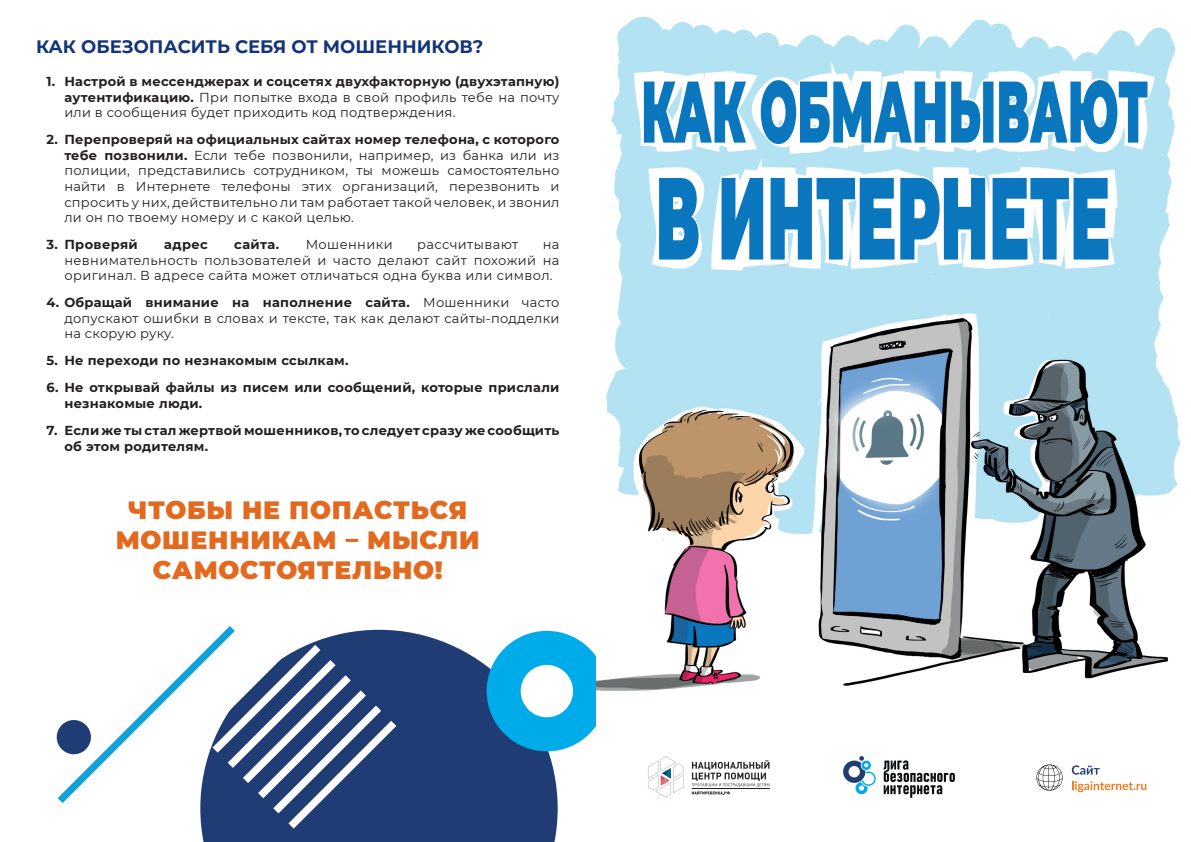
<style>
.page{position:relative;width:1191px;height:842px;background:#fff}
.page>*{position:absolute;margin:0;border:0;box-sizing:border-box;transform-origin:0 0}
.t1{font:900 25px/30px "Montserrat";letter-spacing:.03em;color:#e2691e;text-align:center}
.t2{font:700 18px "Montserrat";color:#11347a}
.t3{font:13px/15.6px "Montserrat";letter-spacing:.02em;color:#231f20;text-align:justify}
.t4{font:700 13px/15.6px "Montserrat";letter-spacing:.02em;color:#231f20}
.s1{font-weight:700}
</style>
<div class="page">
<img style="left:595px;top:372px;width:573px;height:336px">
<svg style="left:617px;top:17px;width:559px;height:355px;fill:#b3e2f3"></svg>
<svg style="left:595px;top:45px;width:27px;height:520px"></svg>
<svg style="left:648px;top:756px;width:35px;height:41px"></svg>
<svg style="left:692px;top:760px;width:77px;height:35px"></svg>
<hr style="left:692px;top:788px;width:78px;height:1px;background:#231f20">
<svg style="left:883px;top:760px;width:72px;height:38px"></svg>
<svg style="left:843px;top:756px;width:32px;height:38px"></svg>
<svg style="left:1071px;top:765px;width:28px;height:10px"></svg>
<svg style="left:1036px;top:764px;width:26px;height:27px"></svg>
<svg style="left:1072px;top:781px;width:74px;height:11px"></svg>
<svg style="left:634px;top:61px;width:547px;height:433px"></svg>
<div style="left:201px;top:630px;width:356px;height:212px;background:#203c74"></div>
<svg style="left:58px;top:626px;width:338px;height:203px"></svg>
<svg style="left:486px;top:631px;width:109px;height:120px"></svg>
<h2 class="t2" style="left:36px;top:34px;width:449px">КАК ОБЕЗОПАСИТЬ СЕБЯ ОТ МОШЕННИКОВ?</h2>
<p class="t3" style="left:64px;top:73px;width:496px;text-indent:-18px"><span class="s1">1. Настрой в мессенджерах и соцсетях двухфакторную (двухэтапную) аутентификацию.</span> При попытке входа в свой профиль тебе на почту или в сообщения будет приходить код подтверждения.</p>
<p class="t3" style="left:64px;top:131px;width:496px;text-indent:-18px"><span class="s1">2. Перепроверяй на официальных сайтах номер телефона, с которого тебе позвонили.</span> Если тебе позвонили, например, из банка или из полиции, представились сотрудником, ты можешь самостоятельно найти в Интернете телефоны этих организаций, перезвонить и спросить у них, действительно ли там работает такой человек, и звонил ли он по твоему номеру и с какой целью.</p>
<p class="t4" style="left:46px;top:236px;width:93px">3. Проверяй</p>
<p class="t4" style="left:164px;top:236px;width:45px">адрес</p>
<p class="t4" style="left:234px;top:236px;width:46px">сайта.</p>
<p class="t3" style="left:306px;top:236px;width:89px">Мошенники</p>
<p class="t3" style="left:417px;top:236px;width:102px">рассчитывают</p>
<p class="t3" style="left:64px;top:236px;width:496px;text-indent:478px">на невнимательность пользователей и часто делают сайт похожий на оригинал. В адресе сайта может отличаться одна буква или символ.</p>
<p class="t3" style="left:64px;top:294px;width:496px;text-indent:-18px"><span class="s1">4. Обращай внимание на наполнение сайта.</span> Мошенники часто допускают ошибки в словах и тексте, так как делают сайты-подделки на скорую руку.</p>
<p class="t4" style="left:46px;top:352px;width:304px">5. Не переходи по незнакомым ссылкам.</p>
<p class="t4" style="left:64px;top:379px;width:496px;text-indent:-18px">6. Не открывай файлы из писем или сообщений, которые прислали незнакомые люди.</p>
<p class="t4" style="left:64px;top:422px;width:496px;text-indent:-18px">7. Если же ты стал жертвой мошенников, то следует сразу же сообщить об этом родителям.</p>
<h1 class="t1" style="left:116px;top:493px;width:365px">ЧТОБЫ НЕ ПОПАСТЬСЯ<br>МОШЕННИКАМ – МЫСЛИ<br>САМОСТОЯТЕЛЬНО!</h1>
</div>
